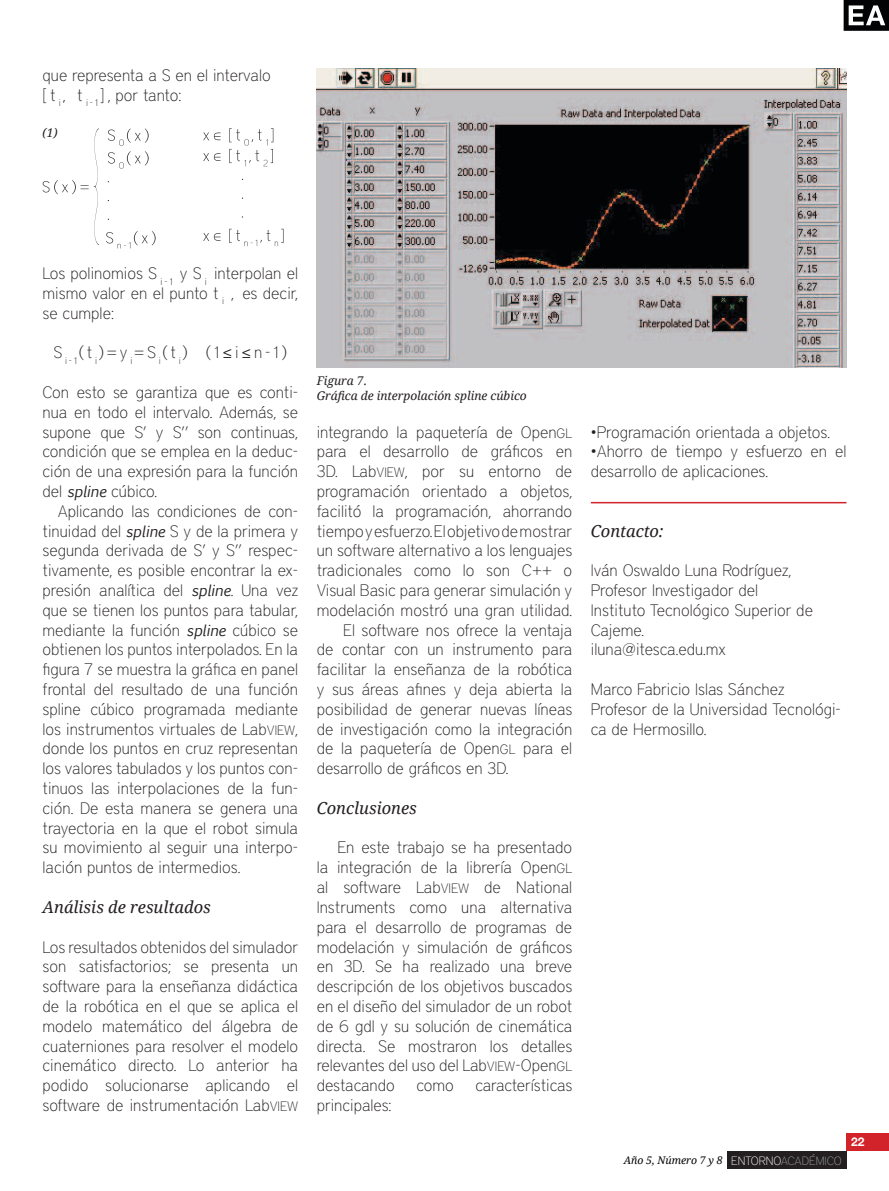
<style>
.page{position:relative;width:889px;height:1191px;background:#fff}
.page>*{position:absolute;margin:0;border:0;box-sizing:border-box;transform-origin:0 0}
.t1{font:100 16.5px/19.8px "District";color:#231f20;text-align:justify}
.t2{font:italic 16.5px "Droid Serif";color:#231f20}
.t3{font:italic 12px "Droid Serif";color:#231f20}
.t4{font:100 12px "District";color:#9ea0a2}
.t5{font:700 12px "Helvetica Neue";color:#fff}
.t6{font:italic 10.5px "Droid Serif";color:#010203}
.s1{font-family:"Myriad Pro";font-weight:400}
.s2{font-family:"Euphemia UCAS";font-weight:400;font-style:italic;font-size:15px}
.s3{font-size:13.5px}
.s4{color:#fff}
</style>
<div class="page">
<div style="left:727px;top:1151px;width:119px;height:18px;background:#231f20"></div>
<div style="left:846px;top:1133px;width:43px;height:18px;background:#d2232a"></div>
<svg style="left:843px;top:0;width:46px;height:31px"></svg>
<svg style="left:106px;top:231px;width:50px;height:17px"></svg>
<svg style="left:108px;top:128px;width:41px;height:41px"></svg>
<svg style="left:43px;top:128px;width:56px;height:117px"></svg>
<svg style="left:203px;top:132px;width:17px;height:8px"></svg>
<svg style="left:229px;top:229px;width:54px;height:17px"></svg>
<svg style="left:203px;top:233px;width:17px;height:8px"></svg>
<svg style="left:229px;top:128px;width:44px;height:38px"></svg>
<svg style="left:203px;top:153px;width:17px;height:8px"></svg>
<img style="left:317px;top:68px;width:529px;height:299px">
<hr style="left:591px;top:502px;width:255px;height:1px;background:#d2232a">
<p class="t1" style="left:43px;top:65px;width:230px">que representa a S en el intervalo</p>
<p class="t1" style="left:43px;top:85px;width:140px">[t <sub>i</sub>, t <sub>i-1</sub>], por tanto:</p>
<p class="t3" style="left:43px;top:126px;width:17px">(1)</p>
<p class="t1" style="left:43px;top:263px;width:257px">Los polinomios S <sub>i</sub> <sub>-</sub> <sub>1</sub> y S <sub>i</sub> interpolan el mismo valor en el punto t <sub>i</sub> , es decir, se cumple:</p>
<p class="t1" style="left:54px;top:342px;width:235px">S <sub>i-1</sub>(t <sub>i</sub>)=y <sub>i</sub>=S <sub>i</sub>(t <sub>i</sub>) (1<span class="s1">≤</span>i<span class="s1">≤</span>n-1)</p>
<p class="t1" style="left:43px;top:382px;width:257px">Con esto se garantiza que es conti&shy;nua en todo el intervalo. Además, se supone que S’ y S’’ son continuas, condición que se emplea en la deduc&shy;ción de una expresión para la función del <span class="s2">spline</span> cúbico.</p>
<p class="t1" style="left:43px;top:501px;width:257px;text-indent:15px">Aplicando las condiciones de con&shy;tinuidad del <span class="s2">spline</span> S y de la primera y segunda derivada de S’ y S’’ respec&shy;tivamente, es posible encontrar la ex&shy;presión analítica del <span class="s2">spline</span>. Una vez que se tienen los puntos para tabular, mediante la función <span class="s2">spline</span> cúbico se obtienen los puntos interpolados. En la figura 7 se muestra la gráfica en panel frontal del resultado de una función spline cúbico programada mediante los instrumentos virtuales de Lab<span class="s3">VIEW</span>, donde los puntos en cruz representan los valores tabulados y los puntos con&shy;tinuos las interpolaciones de la fun&shy;ción. De esta manera se genera una trayectoria en la que el robot simula su movimiento al seguir una interpo&shy;lación puntos de intermedios.</p>
<p class="t2" style="left:43px;top:896px;width:170px">Análisis de resultados</p>
<p class="t1" style="left:43px;top:936px;width:257px">Los resultados obtenidos del simulador son satisfactorios; se presenta un software para la enseñanza didáctica de la robótica en el que se aplica el modelo matemático del álgebra de cuaterniones para resolver el modelo cinemático directo. Lo anterior ha podido solucionarse aplicando el software de instrumentación Lab<span class="s3">VIEW</span></p>
<p class="t3" style="left:317px;top:373px;width:52px">Figura 7.</p>
<p class="t3" style="left:317px;top:388px;width:211px">Gráfica de interpolación spline cúbico</p>
<p class="t1" style="left:317px;top:422px;width:257px">integrando la paquetería de Open<span class="s3">GL </span>para el desarrollo de gráficos en 3D. Lab<span class="s3">VIEW</span>, por su entorno de programación orientado a objetos, facilitó la programación, ahorrando tiempo y esfuerzo. El objetivo de mostrar un software alternativo a los lenguajes tradicionales como lo son C++ o Visual Basic para generar simulación y modelación mostró una gran utilidad.</p>
<p class="t1" style="left:317px;top:620px;width:257px;text-indent:26px">El software nos ofrece la ventaja de contar con un instrumento para facilitar la enseñanza de la robótica y sus áreas afines y deja abierta la posibilidad de generar nuevas líneas de investigación como la integración de la paquetería de Open<span class="s3">GL</span> para el desarrollo de gráficos en 3D.</p>
<p class="t2" style="left:317px;top:797px;width:102px">Conclusiones</p>
<p class="t1" style="left:317px;top:837px;width:257px;text-indent:21px">En este trabajo se ha presentado la integración de la librería Open<span class="s3">GL </span>al software Lab<span class="s3">VIEW</span> de National Instruments como una alternativa para el desarrollo de programas de modelación y simulación de gráficos en 3D. Se ha realizado una breve descripción de los objetivos buscados en el diseño del simulador de un robot de 6 gdl y su solución de cinemática directa. Se mostraron los detalles relevantes del uso del Lab<span class="s3">VIEW</span>-Open<span class="s3">GL </span>destacando</p>
<p class="t1" style="left:416px;top:1075px;width:39px">como</p>
<p class="t1" style="left:475px;top:1075px;width:98px">características</p>
<p class="t1" style="left:317px;top:1095px;width:76px">principales:</p>
<p class="t1" style="left:591px;top:422px;width:241px">•Programación orientada a objetos.</p>
<p class="t1" style="left:591px;top:441px;width:257px">•Ahorro de tiempo y esfuerzo en el desarrollo de aplicaciones.</p>
<p class="t2" style="left:591px;top:520px;width:74px">Contacto:</p>
<p class="t1" style="left:591px;top:560px;width:202px">Iván Oswaldo Luna Rodríguez,</p>
<p class="t1" style="left:591px;top:580px;width:169px">Profesor Investigador del</p>
<p class="t1" style="left:591px;top:600px;width:224px">Instituto Tecnológico Superior de<br>Cajeme.</p>
<p class="t1" style="left:591px;top:639px;width:136px">iluna@itesca.edu.mx</p>
<p class="t1" style="left:591px;top:679px;width:195px">Marco Fabricio Islas Sánchez</p>
<p class="t1" style="left:591px;top:699px;width:251px">Profesor de la Universidad Tecnológi&shy;ca de Hermosillo.</p>
<p class="t6" style="left:624px;top:1153px;width:100px">Año 5, Número 7 y 8</p>
<p class="t4" style="left:731px;top:1153px;width:112px"><span class="s4">ENTORNO</span>ACADÉMICO</p>
<p class="t5" style="left:851px;top:1134px;width:15px">22</p>
</div>
